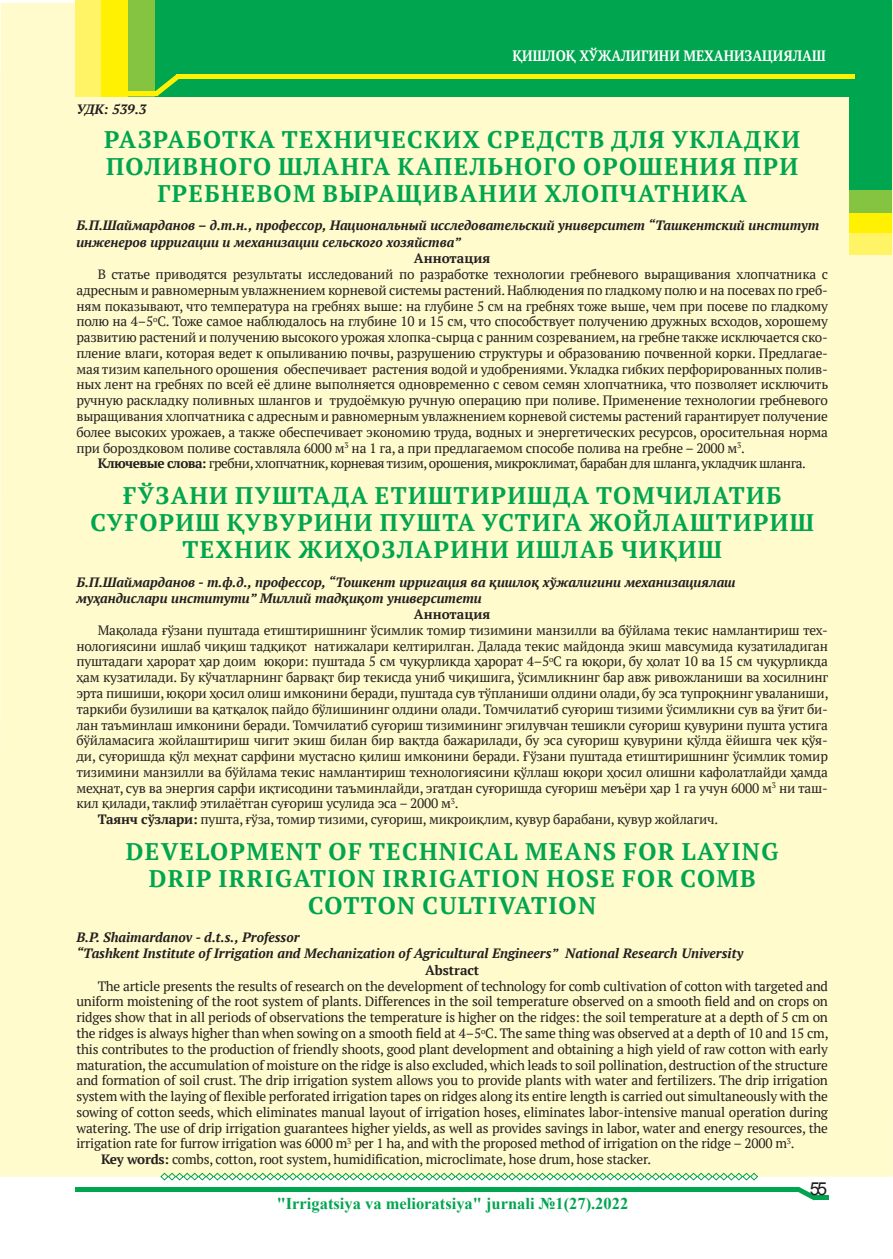
<style>
.page{position:relative;width:893px;height:1259px;background:#fff}
.page>*{position:absolute;margin:0;border:0;box-sizing:border-box;transform-origin:0 0}
.t1{font:700 24px/27px "PT Serif";letter-spacing:.055em;color:#00a54f;text-align:center}
.t2{font:18px "Arial";color:#231f20}
.t3{font:700 16.5px "Times New Roman";color:#00a54f}
.OSN{font:700 15px "PT Serif";color:#fff;scale:.9 1}
.t4{font:13.5px/15.8px "PT Serif";letter-spacing:-.015em;color:#231f20;text-align:justify}
.t5{font:italic 700 13.5px "PT Serif";color:#231f20}
.t6{font:13.5px "PT Serif";letter-spacing:-.04em;color:#231f20}
.t7{font:700 13.5px "PT Serif";color:#231f20}
.s1{font-weight:700}
</style>
<div class="page">
<div style="left:0;top:2px;width:893px;height:1174px;background:#fffbcc"></div>
<svg style="left:160px;top:1172px;width:598px;height:8px;background:#b0e1b2"></svg>
<div style="left:76px;top:0;width:428px;height:96px;background:#fff466"></div>
<div style="left:102px;top:0;width:432px;height:96px;background:#fff101"></div>
<div style="left:129px;top:0;width:586px;height:96px;background:#84c440"></div>
<div style="left:155px;top:0;width:737px;height:96px;background:#00a54f"></div>
<div style="left:850px;top:160px;width:42px;height:94px;background:#fff466"></div>
<div style="left:850px;top:160px;width:42px;height:73px;background:#fff101"></div>
<div style="left:850px;top:160px;width:42px;height:53px;background:#84c440"></div>
<div style="left:850px;top:95px;width:42px;height:95px;background:#00a54f"></div>
<div style="left:177px;top:74px;width:678px;height:5px;background:#fff101"></div>
<hr style="left:128px;top:92px;width:29px;height:4px;background:#fff101">
<svg style="left:154px;top:74px;width:25px;height:22px"></svg>
<hr style="left:75px;top:1187px;width:724px;height:4px;background:#00a54f">
<div style="left:814px;top:1195px;width:14px;height:5px;background:#00a54f"></div>
<svg style="left:797px;top:1187px;width:17px;height:13px"></svg>
<p class="OSN" style="left:512px;top:46px;width:349px">ҚИШЛОҚ ХЎЖАЛИГИНИ МЕХАНИЗАЦИЯЛАШ</p>
<p class="t5" style="left:76px;top:100px;width:72px">УДК: 539.3</p>
<p class="t1" style="left:104px;top:125px;width:697px">РАЗРАБОТКА ТЕХНИЧЕСКИХ СРЕДСТВ ДЛЯ УКЛАДКИ</p>
<p class="t1" style="left:106px;top:152px;width:694px">ПОЛИВНОГО ШЛАНГА КАПЕЛЬНОГО ОРОШЕНИЯ ПРИ<br>ГРЕБНЕВОМ ВЫРАЩИВАНИИ ХЛОПЧАТНИКА</p>
<p class="t5" style="left:76px;top:217px;width:744px">Б.П.Шаймарданов – д.т.н., профессор, Национальный исследовательский университет “Ташкентский институт</p>
<p class="t5" style="left:76px;top:233px;width:386px">инженеров ирригации и механизации сельского хозяйства”</p>
<p class="t7" style="left:414px;top:250px;width:78px">Аннотация</p>
<p class="t4" style="left:76px;top:266px;width:753px;text-indent:21px">В статье приводятся результаты исследований по разработке технологии гребневого выращивания хлопчатника с адресным и равномерным увлажнением корневой системы растений. Наблюдения по гладкому полю и на посевах по греб&shy;ням показывают, что температура на гребнях выше: на глубине 5 см на гребнях тоже выше, чем при посеве по гладкому полю на 4–5<sup>о</sup>С. Тоже самое наблюдалось на глубине 10 и 15 см, что способствует получению дружных всходов, хорошему развитию растений и получению высокого урожая хлопка-сырца с ранним созреванием, на гребне также исключается ско&shy;пление влаги, которая ведет к опыливанию почвы, разрушению структуры и образованию почвенной корки. Предлагае&shy;мая тизим капельного орошения обеспечивает растения водой и удобрениями. Укладка гибких перфорированных полив&shy;ных лент на гребнях по всей её длине выполняется одновременно с севом семян хлопчатника, что позволяет исключить ручную раскладку поливных шлангов и трудоёмкую ручную операцию при поливе. Применение технологии гребневого выращивания хлопчатника с адресным и равномерным увлажнением корневой системы растений гарантирует получение более высоких урожаев, а также обеспечивает экономию труда, водных и энергетических ресурсов, оросительная норма при бороздковом поливе составляла 6000 м<sup>3</sup> на 1 га, а при предлагаемом способе полива на гребне – 2000 м<sup>3</sup>.</p>
<p class="t6" style="left:98px;top:455px;width:710px"><span class="s1">Ключевые слова:</span> гребни, хлопчатник, корневая тизим, орошения, микроклимат, барабан для шланга, укладчик шланга.</p>
<p class="t1" style="left:123px;top:482px;width:660px">ҒЎЗАНИ ПУШТАДА ЕТИШТИРИШДА ТОМЧИЛАТИБ</p>
<p class="t1" style="left:91px;top:509px;width:725px">СУҒОРИШ ҚУВУРИНИ ПУШТА УСТИГА ЖОЙЛАШТИРИШ<br>ТЕХНИК ЖИҲОЗЛАРИНИ ИШЛАБ ЧИҚИШ</p>
<p class="t5" style="left:76px;top:573px;width:661px">Б.П.Шаймарданов - т.ф.д., профессор, “Тошкент ирригация ва қишлоқ хўжалигини механизациялаш</p>
<p class="t5" style="left:76px;top:589px;width:407px">муҳандислари институти” Миллий тадқиқот университети</p>
<p class="t7" style="left:414px;top:605px;width:78px">Аннотация</p>
<p class="t4" style="left:76px;top:622px;width:754px;text-indent:21px">Мақолада ғўзани пуштада етиштиришнинг ўсимлик томир тизимини манзилли ва бўйлама текис намлантириш тех&shy;нологиясини ишлаб чиқиш тадқиқот натижалари келтирилган. Далада текис майдонда экиш мавсумида кузатиладиган пуштадаги ҳарорат ҳар доим юқори: пуштада 5 см чуқурликда ҳарорат 4–5<sup>о</sup>С га юқори, бу ҳолат 10 ва 15 см чуқурликда ҳам кузатилади. Бу кўчатларнинг барвақт бир текисда униб чиқишига, ўсимликнинг бар авж ривожланиши ва хосилнинг эрта пишиши, юқори ҳосил олиш имконини беради, пуштада сув тўпланиши олдини олади, бу эса тупроқнинг уваланиши, таркиби бузилиши ва қатқалоқ пайдо бўлишининг олдини олади. Томчилатиб суғориш тизими ўсимликни сув ва ўғит би&shy;лан таъминлаш имконини беради. Томчилатиб суғориш тизимининг эгилувчан тешикли суғориш қувурини пушта устига бўйламасига жойлаштириш чигит экиш билан бир вақтда бажарилади, бу эса суғориш қувурини қўлда ёйишга чек қўя&shy;ди, суғоришда қўл меҳнат сарфини мустасно қилиш имконини беради. Ғўзани пуштада етиштиришнинг ўсимлик томир тизимини манзилли ва бўйлама текис намлантириш технологиясини қўллаш юқори ҳосил олишни кафолатлайди ҳамда меҳнат, сув ва энергия сарфи иқтисодини таъминлайди, эгатдан суғоришда суғориш меъёри ҳар 1 га учун 6000 м<sup>3</sup> ни таш&shy;кил қилади, таклиф этилаётган суғориш усулида эса – 2000 м<sup>3</sup>.</p>
<p class="t4" style="left:98px;top:811px;width:622px"><span class="s1">Таянч сўзлари:</span> пушта, ғўза, томир тизими, суғориш, микроиқлим, қувур барабани, қувур жойлагич.</p>
<p class="t1" style="left:126px;top:837px;width:654px">DEVELOPMENT OF TECHNICAL MEANS FOR LAYING</p>
<p class="t1" style="left:149px;top:864px;width:608px">DRIP IRRIGATION IRRIGATION HOSE FOR COMB</p>
<p class="t1" style="left:308px;top:891px;width:290px">COTTON CULTIVATION</p>
<p class="t5" style="left:76px;top:928px;width:225px">B.P. Shaimardanov - d.t.s., Professor</p>
<p class="t5" style="left:76px;top:944px;width:669px">“Tashkent Institute of Irrigation and Mechanization of Agricultural Engineers” National Research University</p>
<p class="t7" style="left:425px;top:961px;width:56px">Abstract</p>
<p class="t4" style="left:76px;top:978px;width:754px;text-indent:21px">The article presents the results of research on the development of technology for comb cultivation of cotton with targeted and uniform moistening of the root system of plants. Differences in the soil temperature observed on a smooth field and on crops on ridges show that in all periods of observations the temperature is higher on the ridges: the soil temperature at a depth of 5 cm on the ridges is always higher than when sowing on a smooth field at 4–5<sup>о</sup>C. The same thing was observed at a depth of 10 and 15 cm, this contributes to the production of friendly shoots, good plant development and obtaining a high yield of raw cotton with early maturation, the accumulation of moisture on the ridge is also excluded, which leads to soil pollination, destruction of the structure and formation of soil crust. The drip irrigation system allows you to provide plants with water and fertilizers. The drip irrigation system with the laying of flexible perforated irrigation tapes on ridges along its entire length is carried out simultaneously with the sowing of cotton seeds, which eliminates manual layout of irrigation hoses, eliminates labor-intensive manual operation during watering. The use of drip irrigation guarantees higher yields, as well as provides savings in labor, water and energy resources, the irrigation rate for furrow irrigation was 6000 m<sup>3</sup> per 1 ha, and with the proposed method of irrigation on the ridge – 2000 m<sup>3</sup>.</p>
<p class="t4" style="left:101px;top:1151px;width:552px"><span class="s1">Key words:</span> combs, cotton, root system, humidification, microclimate, hose drum, hose stacker.</p>
<p class="t3" style="left:277px;top:1192px;width:353px">"Irrigatsiya va melioratsiya" jurnali №1(27).2022</p>
<p class="t2" style="left:810px;top:1176px;width:19px">55</p>
</div>
